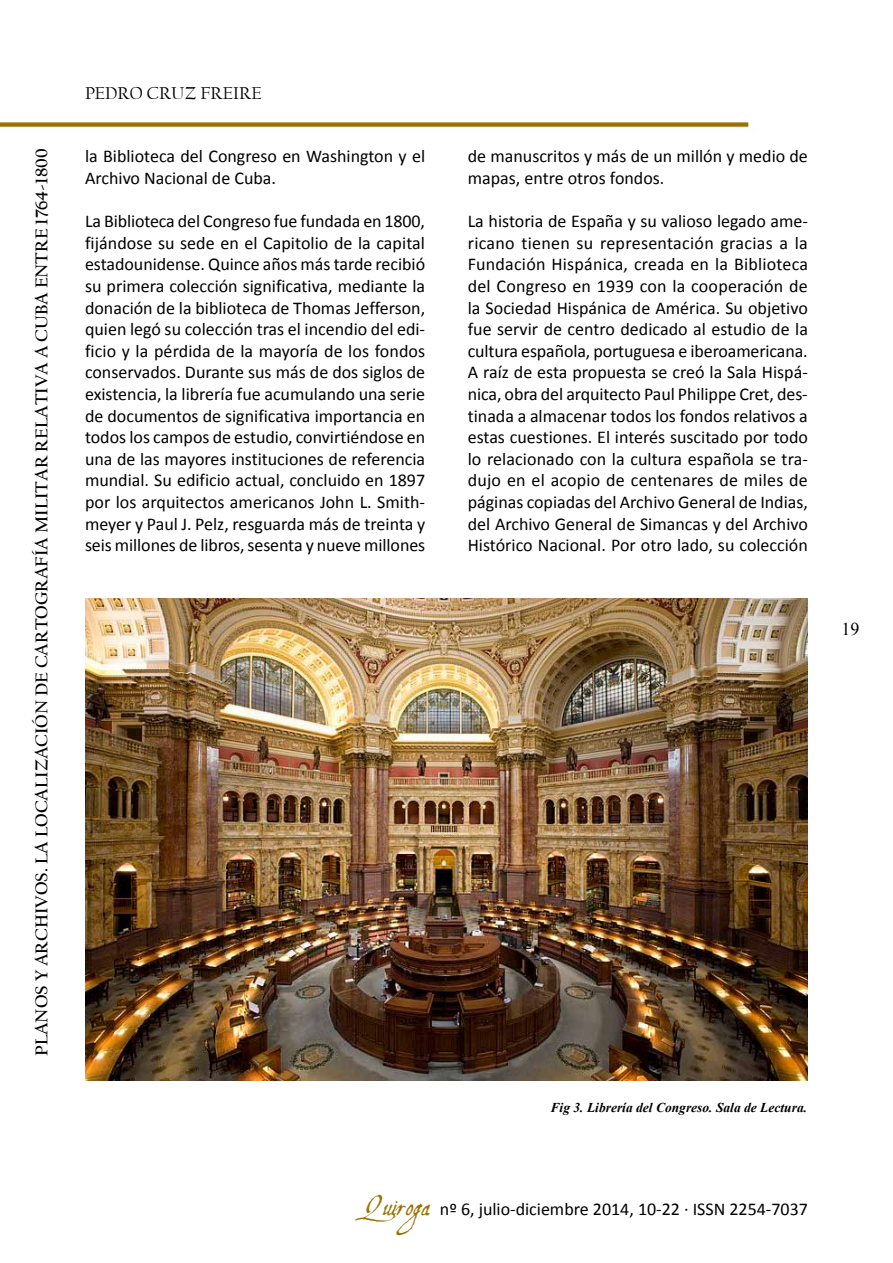
<style>
.page{position:relative;width:893px;height:1263px;background:#fff}
.page>*{position:absolute;margin:0;border:0;box-sizing:border-box;transform-origin:0 0}
.t1{font:18px/21.6px "Calibri";color:#000}
.t2{font:700 18px "Californian FB";color:#000}
.t3{font:18px "Californian FB";color:#000}
.t4{font:18px "Times New Roman";color:#000}
.t5{font:italic 700 13.5px "Times New Roman";color:#000}
.s1{font-family:"Aquiline";font-size:27px;color:#9b7305}
</style>
<div class="page">
<img style="left:0;top:122px;width:749px;height:6px">
<img style="left:85px;top:598px;width:723px;height:482px">
<p class="t2" style="left:31px;top:1056px;width:909px;rotate:-90deg">Planos Y Archivos. La Localización De Cartografía Militar Relativa A Cuba Entre 1764-1800</p>
<p class="t3" style="left:85px;top:83px;width:178px">PEDRO CRUZ FREIRE</p>
<p class="t1" style="left:85px;top:145px;width:342px">la Biblioteca del Congreso en Washington y el<br>Archivo Nacional de Cuba.</p>
<p class="t1" style="left:85px;top:210px;width:342px;text-align:justify">La Biblioteca del Congreso fue fundada en 1800, fijándose su sede en el Capitolio de la capital estadounidense. Quince años más tarde recibió su primera colección significativa, mediante la donación de la biblioteca de Thomas Jefferson, quien legó su colección tras el incendio del edi&shy;ficio y la pérdida de la mayoría de los fondos conservados. Durante sus más de dos siglos de existencia, la librería fue acumulando una serie de documentos de significativa importancia en todos los campos de estudio, convirtiéndose en una de las mayores instituciones de referencia mundial. Su edificio actual, concluido en 1897 por los arquitectos americanos John L. Smith&shy;meyer y Paul J. Pelz, resguarda más de treinta y seis millones de libros, sesenta y nueve millones</p>
<p class="t1" style="left:468px;top:145px;width:342px">de manuscritos y más de un millón y medio de mapas, entre otros fondos.</p>
<p class="t1" style="left:468px;top:209px;width:342px;text-align:justify">La historia de España y su valioso legado ame&shy;ricano tienen su representación gracias a la Fundación Hispánica, creada en la Biblioteca del Congreso en 1939 con la cooperación de la Sociedad Hispánica de América. Su objetivo fue servir de centro dedicado al estudio de la cultura española, portuguesa e iberoamericana.<br>A raíz de esta propuesta se creó la Sala Hispá&shy;nica, obra del arquitecto Paul Philippe Cret, des&shy;tinada a almacenar todos los fondos relativos a estas cuestiones. El interés suscitado por todo lo relacionado con la cultura española se tra&shy;dujo en el acopio de centenares de miles de páginas copiadas del Archivo General de Indias, del Archivo General de Simancas y del Archivo Histórico Nacional. Por otro lado, su colección</p>
<p class="t4" style="left:841px;top:616px;width:19px">19</p>
<p class="t5" style="left:551px;top:1098px;width:258px">Fig 3. Librería del Congreso. Sala de Lectura.</p>
<p class="t1" style="left:364px;top:1197px;width:446px"><span class="s1">Quiroga</span> nº 6, julio-diciembre 2014, 10-22 · ISSN 2254-7037</p>
</div>
